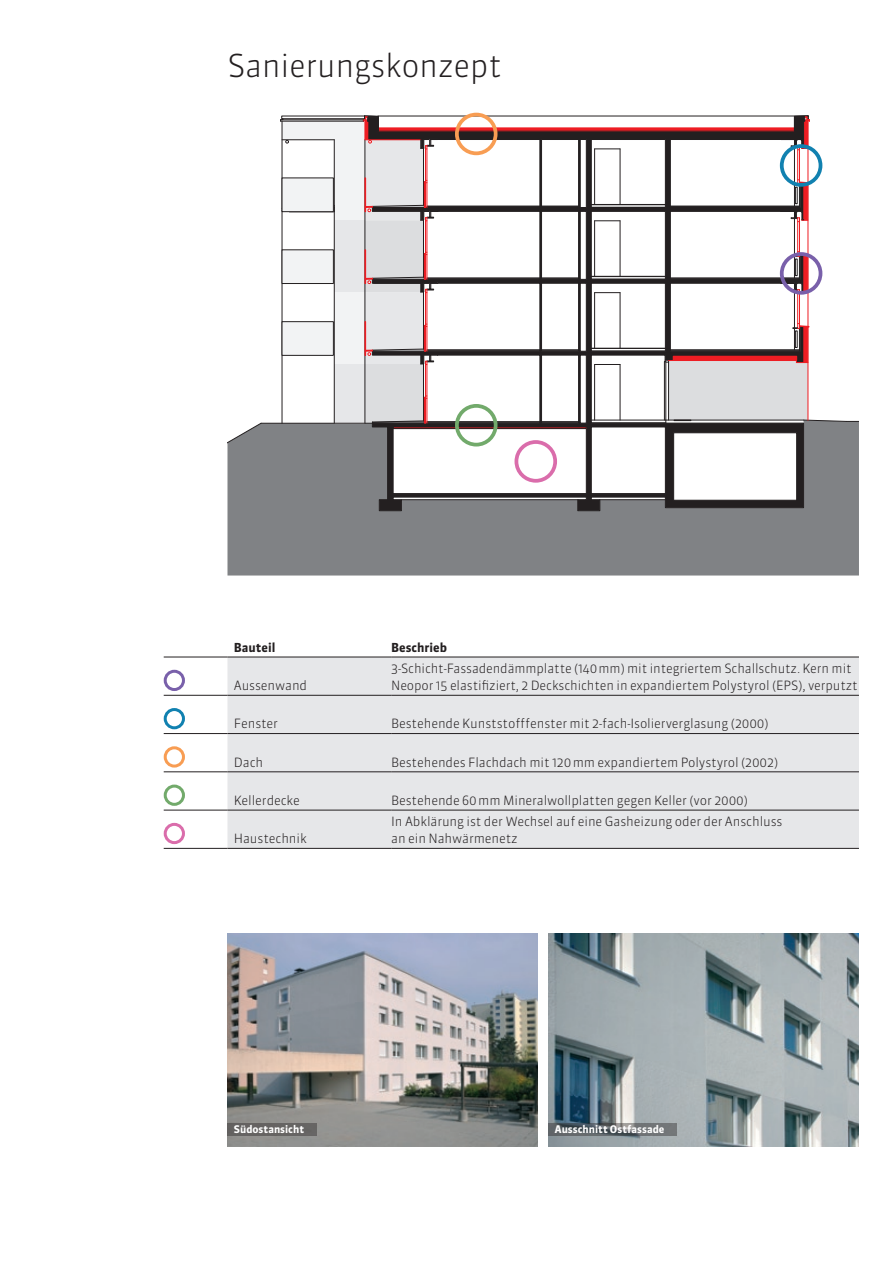
<style>
.page{position:relative;width:893px;height:1263px;background:#fff}
.page>*{position:absolute;margin:0;border:0;box-sizing:border-box;transform-origin:0 0}
._01_Kapitel{font:300 31.5px "Sanuk OT";letter-spacing:-.015em;color:#231f20}
._04_Tabellentext{font:300 12.75px/17px "Sanuk OT";letter-spacing:-.01em;color:#231f20}
._02_Titel{font:700 12.3px "Sanuk OT";color:#231f20}
._06_Legende{font:700 10.5px "Sanuk OT";color:#fff}
</style>
<div class="page">
<div style="left:227px;top:422px;width:632px;height:153px;background:#808285"></div>
<div style="left:804px;top:120px;width:4px;height:28px;border:1px solid #ee1d23"></div>
<svg style="left:367px;top:117px;width:438px;height:394px"></svg>
<div style="left:378px;top:128px;width:417px;height:3px;border:1px solid #ee1d23"></div>
<hr style="left:803px;top:327px;width:1px;height:35px;background:#231f20">
<hr style="left:591px;top:420px;width:75px;height:1px;background:#231f20">
<hr style="left:542px;top:421px;width:37px;height:1px;background:#231f20">
<hr style="left:427px;top:421px;width:113px;height:1px;background:#231f20">
<hr style="left:378px;top:131px;width:417px;height:1px;background:#231f20">
<hr style="left:427px;top:207px;width:113px;height:1px;background:#231f20">
<hr style="left:542px;top:207px;width:37px;height:1px;background:#231f20">
<hr style="left:591px;top:207px;width:74px;height:1px;background:#231f20">
<hr style="left:670px;top:207px;width:129px;height:1px;background:#231f20">
<hr style="left:670px;top:206px;width:129px;height:1px;background:#231f20">
<hr style="left:591px;top:204px;width:74px;height:1px;background:#231f20">
<hr style="left:542px;top:206px;width:37px;height:1px;background:#231f20">
<hr style="left:427px;top:206px;width:113px;height:1px;background:#231f20">
<hr style="left:427px;top:279px;width:113px;height:1px;background:#231f20">
<hr style="left:542px;top:279px;width:37px;height:1px;background:#231f20">
<hr style="left:591px;top:279px;width:74px;height:1px;background:#231f20">
<hr style="left:670px;top:279px;width:129px;height:1px;background:#231f20">
<hr style="left:670px;top:278px;width:129px;height:1px;background:#231f20">
<hr style="left:591px;top:276px;width:74px;height:1px;background:#231f20">
<hr style="left:542px;top:278px;width:37px;height:1px;background:#231f20">
<hr style="left:427px;top:278px;width:113px;height:1px;background:#231f20">
<hr style="left:427px;top:351px;width:113px;height:1px;background:#231f20">
<hr style="left:542px;top:351px;width:37px;height:1px;background:#231f20">
<hr style="left:591px;top:351px;width:74px;height:1px;background:#231f20">
<hr style="left:670px;top:351px;width:129px;height:1px;background:#231f20">
<hr style="left:670px;top:350px;width:129px;height:1px;background:#231f20">
<hr style="left:591px;top:348px;width:74px;height:1px;background:#231f20">
<hr style="left:542px;top:350px;width:37px;height:1px;background:#231f20">
<hr style="left:427px;top:350px;width:113px;height:1px;background:#231f20">
<hr style="left:542px;top:422px;width:37px;height:1px;background:#231f20">
<hr style="left:427px;top:422px;width:113px;height:1px;background:#231f20">
<hr style="left:591px;top:423px;width:75px;height:1px;background:#231f20">
<hr style="left:542px;top:423px;width:37px;height:1px;background:#231f20">
<hr style="left:427px;top:423px;width:113px;height:1px;background:#231f20">
<hr style="left:666px;top:362px;width:1px;height:61px;background:#231f20">
<hr style="left:674px;top:500px;width:123px;height:1px;background:#231f20">
<hr style="left:591px;top:493px;width:74px;height:1px;background:#231f20">
<hr style="left:393px;top:493px;width:193px;height:1px;background:#231f20">
<hr style="left:591px;top:494px;width:74px;height:1px;background:#231f20">
<hr style="left:393px;top:494px;width:193px;height:1px;background:#231f20">
<hr style="left:591px;top:497px;width:74px;height:1px;background:#231f20">
<hr style="left:393px;top:497px;width:193px;height:1px;background:#231f20">
<hr style="left:401px;top:499px;width:177px;height:1px;background:#231f20">
<hr style="left:261px;top:423px;width:111px;height:1px;background:#231f20">
<hr style="left:378px;top:116px;width:430px;height:1px;background:#231f20">
<hr style="left:594px;top:364px;width:1px;height:56px;background:#231f20">
<hr style="left:620px;top:364px;width:1px;height:56px;background:#231f20">
<svg style="left:595px;top:364px;width:25px;height:1px"></svg>
<hr style="left:594px;top:293px;width:1px;height:55px;background:#231f20">
<hr style="left:620px;top:293px;width:1px;height:55px;background:#231f20">
<svg style="left:595px;top:292px;width:25px;height:1px"></svg>
<hr style="left:594px;top:221px;width:1px;height:55px;background:#231f20">
<hr style="left:620px;top:221px;width:1px;height:55px;background:#231f20">
<svg style="left:595px;top:221px;width:25px;height:1px"></svg>
<hr style="left:594px;top:149px;width:1px;height:55px;background:#231f20">
<hr style="left:620px;top:149px;width:1px;height:55px;background:#231f20">
<svg style="left:595px;top:149px;width:25px;height:1px"></svg>
<hr style="left:600px;top:499px;width:65px;height:1px;background:#231f20">
<div style="left:804px;top:326px;width:4px;height:36px;border:1px solid #ee1d23"></div>
<div style="left:673px;top:355px;width:124px;height:1px;border:1px solid #231f20"></div>
<div style="left:673px;top:356px;width:124px;height:4px;border:1px solid #ee1d23"></div>
<div style="left:393px;top:427px;width:193px;height:2px;border:1px solid #231f20"></div>
<svg style="left:227px;top:423px;width:35px;height:33px"></svg>
<svg style="left:664px;top:360px;width:195px;height:62px"></svg>
<hr style="left:808px;top:120px;width:1px;height:63px;background:#ee1d23">
<hr style="left:808px;top:183px;width:1px;height:71px;background:#ee1d23">
<hr style="left:808px;top:255px;width:1px;height:165px;background:#ee1d23">
<svg style="left:794px;top:116px;width:16px;height:15px"></svg>
<svg style="left:280px;top:116px;width:158px;height:308px"></svg>
<hr style="left:799px;top:146px;width:1px;height:39px;background:#ee1d23">
<hr style="left:797px;top:146px;width:1px;height:39px;background:#ee1d23">
<hr style="left:794px;top:147px;width:1px;height:37px;background:#231f20">
<svg style="left:781px;top:139px;width:27px;height:11px"></svg>
<hr style="left:799px;top:218px;width:1px;height:39px;background:#ee1d23">
<hr style="left:797px;top:218px;width:1px;height:39px;background:#ee1d23">
<hr style="left:794px;top:219px;width:1px;height:37px;background:#231f20">
<svg style="left:781px;top:180px;width:28px;height:42px"></svg>
<hr style="left:799px;top:290px;width:1px;height:38px;background:#ee1d23">
<hr style="left:797px;top:290px;width:1px;height:38px;background:#ee1d23">
<hr style="left:794px;top:290px;width:1px;height:38px;background:#231f20">
<svg style="left:793px;top:323px;width:16px;height:28px"></svg>
<svg style="left:781px;top:251px;width:28px;height:43px"></svg>
<img style="left:227px;top:933px;width:311px;height:213px">
<img style="left:549px;top:933px;width:310px;height:213px">
<div style="left:227px;top:1123px;width:90px;height:12px;background:#666362"></div>
<svg style="left:549px;top:1123px;width:128px;height:12px"></svg>
<div style="left:455px;top:404px;width:42px;height:42px;border:4px solid #72aa6b;border-radius:50%"></div>
<div style="left:780px;top:144px;width:42px;height:43px;border:4px solid #1181b0;border-radius:50%"></div>
<div style="left:780px;top:252px;width:42px;height:43px;border:4px solid #7960aa;border-radius:50%"></div>
<div style="left:514px;top:440px;width:43px;height:43px;border:4px solid #da6dab;border-radius:50%"></div>
<div style="left:455px;top:113px;width:42px;height:42px;border:4px solid #f89d53;border-radius:50%"></div>
<div style="left:227px;top:658px;width:632px;height:190px;background:#e6e7e9"></div>
<hr style="left:164px;top:657px;width:63px;height:1px;background:#231f20">
<hr style="left:227px;top:657px;width:164px;height:1px;background:#231f20">
<hr style="left:391px;top:657px;width:468px;height:1px;background:#231f20">
<hr style="left:164px;top:695px;width:63px;height:1px;background:#231f20">
<hr style="left:227px;top:695px;width:164px;height:1px;background:#231f20">
<hr style="left:391px;top:695px;width:468px;height:1px;background:#231f20">
<hr style="left:164px;top:733px;width:63px;height:1px;background:#231f20">
<hr style="left:227px;top:733px;width:164px;height:1px;background:#231f20">
<hr style="left:391px;top:733px;width:468px;height:1px;background:#231f20">
<hr style="left:164px;top:771px;width:63px;height:1px;background:#231f20">
<hr style="left:227px;top:771px;width:164px;height:1px;background:#231f20">
<hr style="left:391px;top:771px;width:468px;height:1px;background:#231f20">
<hr style="left:164px;top:810px;width:63px;height:1px;background:#231f20">
<hr style="left:227px;top:810px;width:164px;height:1px;background:#231f20">
<hr style="left:391px;top:810px;width:468px;height:1px;background:#231f20">
<hr style="left:164px;top:848px;width:63px;height:1px;background:#231f20">
<hr style="left:227px;top:848px;width:164px;height:1px;background:#231f20">
<hr style="left:391px;top:848px;width:468px;height:1px;background:#231f20">
<div style="left:164px;top:670px;width:21px;height:21px;border:3px solid #7960aa;border-radius:50%"></div>
<div style="left:164px;top:708px;width:21px;height:21px;border:3px solid #1181b0;border-radius:50%"></div>
<div style="left:164px;top:746px;width:21px;height:21px;border:3px solid #f89d53;border-radius:50%"></div>
<div style="left:164px;top:784px;width:21px;height:22px;border:3px solid #72aa6b;border-radius:50%"></div>
<div style="left:164px;top:823px;width:21px;height:21px;border:3px solid #da6dab;border-radius:50%"></div>
<p class="_01_Kapitel" style="left:227px;top:46px;width:276px">Sanierungskonzept</p>
<p class="_02_Titel" style="left:234px;top:640px;width:43px">Bauteil</p>
<p class="_02_Titel" style="left:391px;top:640px;width:57px">Beschrieb</p>
<p class="_04_Tabellentext" style="left:234px;top:677px;width:75px">Aussenwand</p>
<p class="_04_Tabellentext" style="left:391px;top:660px;width:468px">3-Schicht-Fassadendämmplatte (140mm) mit integriertem Schallschutz. Kern mit<br>Neopor 15 elastifiziert, 2 Deckschichten in expandiertem Polystyrol (EPS), verputzt</p>
<p class="_04_Tabellentext" style="left:234px;top:715px;width:46px">Fenster</p>
<p class="_04_Tabellentext" style="left:391px;top:715px;width:379px">Bestehende Kunststofffenster mit 2-fach-Isolierverglasung (2000)</p>
<p class="_04_Tabellentext" style="left:234px;top:753px;width:31px">Dach</p>
<p class="_04_Tabellentext" style="left:391px;top:753px;width:388px">Bestehendes Flachdach mit 120mm expandiertem Polystyrol (2002)</p>
<p class="_04_Tabellentext" style="left:234px;top:792px;width:68px">Kellerdecke</p>
<p class="_04_Tabellentext" style="left:391px;top:792px;width:358px">Bestehende 60mm Mineralwollplatten gegen Keller (vor 2000)</p>
<p class="_04_Tabellentext" style="left:234px;top:830px;width:75px">Haustechnik</p>
<p class="_04_Tabellentext" style="left:391px;top:813px;width:393px">In Abklärung ist der Wechsel auf eine Gasheizung oder der Anschluss an ein Nahwärmenetz</p>
<p class="_06_Legende" style="left:234px;top:1122px;width:72px">Südostansicht</p>
<p class="_06_Legende" style="left:555px;top:1122px;width:111px">Ausschnitt Ostfassade</p>
</div>
